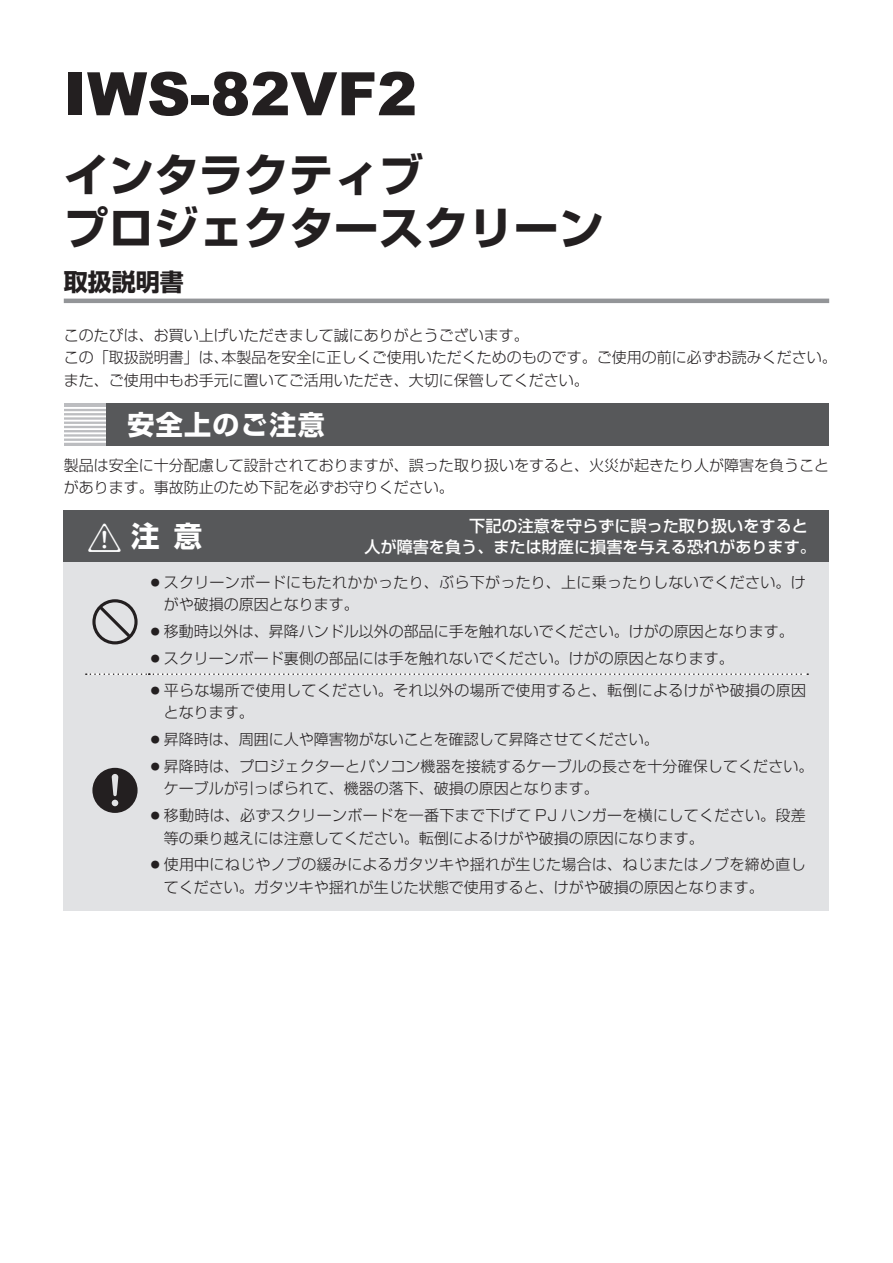
<style>
.page{position:relative;width:893px;height:1263px;background:#fff}
.page>*{position:absolute;margin:0;border:0;box-sizing:border-box;transform-origin:0 0}
.t1{font:900 60px "Arial";color:#231f20}
.t2{font:52.5px "PL mark";color:#231f20}
.t3{font:700 45px/52.5px "Shin Go Pro";color:#231f20}
.t4{font:700 28.5px "Shin Go Pro";color:#fff}
.t5{font:700 27px "Shin Go Pro";letter-spacing:.05em;color:#fff}
.t6{font:700 24px "Shin Go Pro";color:#231f20}
.t7{font:500 16.2px "Shin Go Pro";color:#fff}
.t8{font:300 15px/22.5px "Shin Go Pro";color:#231f20}
.t9{font:300 15px/22.5px "Shin Go Pro";letter-spacing:.02em;color:#231f20}
.t10{font:300 15px/22.5px "Shin Go Pro";letter-spacing:.025em;color:#231f20}
.s1{font-family:"PL mark";font-weight:400;font-size:33px}
</style>
<div class="page">
<hr style="left:64px;top:299px;width:765px;height:4px;background:#939598">
<svg style="left:64px;top:404px;width:42px;height:42px"></svg>
<hr style="left:64px;top:408px;width:42px;height:1px;background:#fff">
<hr style="left:64px;top:412px;width:42px;height:1px;background:#fff">
<hr style="left:64px;top:416px;width:42px;height:1px;background:#fff">
<hr style="left:64px;top:420px;width:42px;height:1px;background:#fff">
<hr style="left:64px;top:425px;width:42px;height:1px;background:#fff">
<hr style="left:64px;top:429px;width:42px;height:1px;background:#fff">
<hr style="left:64px;top:433px;width:42px;height:1px;background:#fff">
<hr style="left:64px;top:437px;width:42px;height:1px;background:#fff">
<hr style="left:64px;top:442px;width:42px;height:1px;background:#fff">
<div style="left:106px;top:404px;width:723px;height:42px;background:#57585a"></div>
<div style="left:64px;top:511px;width:765px;height:51px;background:#57585a"></div>
<div style="left:64px;top:562px;width:765px;height:349px;background:#e1e2e4"></div>
<svg style="left:86px;top:673px;width:722px;height:2px"></svg>
<h1 class="t1" style="left:64px;top:50px;width:355px">IWS-82VF2</h1>
<h3 class="t3" style="left:64px;top:144px;width:542px">インタラクティブ<br>プロジェクタースクリーン</h3>
<h3 class="t6" style="left:64px;top:263px;width:121px">取扱説明書</h3>
<p class="t8" style="left:64px;top:322px;width:774px">このたびは、お買い上げいただきまして誠にありがとうございます。<br>この「取扱説明書」は、本製品を安全に正しくご使用いただくためのものです。ご使用の前に必ずお読みください。また、ご使用中もお手元に置いてご活用いただき、大切に保管してください。</p>
<h3 class="t5" style="left:128px;top:403px;width:199px">安全上のご注意</h3>
<p class="t8" style="left:64px;top:452px;width:767px">製品は安全に十分配慮して設計されておりますが、誤った取り扱いをすると、火災が起きたり人が障害を負うことがあります。事故防止のため下記を必ずお守りください。</p>
<p class="t7" style="left:469px;top:513px;width:340px">下記の注意を守らずに誤った取り扱いをすると</p>
<h3 class="t4" style="left:85px;top:513px;width:119px"><span class="s1">*</span>注意</h3>
<p class="t7" style="left:364px;top:534px;width:453px">人が障害を負う、または財産に損害を与える恐れがあります。</p>
<h2 class="t2" style="left:87px;top:599px;width:57px">-</h2>
<h2 class="t2" style="left:87px;top:767px;width:57px">+</h2>
<p class="t9" style="left:164px;top:569px;width:643px;text-indent:-13px"><sup>●</sup> スクリーンボードにもたれかかったり、ぶら下がったり、上に乗ったりしないでください。けがや破損の原因となります。</p>
<p class="t8" style="left:151px;top:618px;width:644px"><sup>●</sup> 移動時以外は、昇降ハンドル以外の部品に手を触れないでください。けがの原因となります。</p>
<p class="t8" style="left:151px;top:645px;width:584px"><sup>●</sup> スクリーンボード裏側の部品には手を触れないでください。けがの原因となります。</p>
<p class="t9" style="left:164px;top:677px;width:644px;text-indent:-13px"><sup>●</sup> 平らな場所で使用してください。それ以外の場所で使用すると、転倒によるけがや破損の原因となります。</p>
<p class="t8" style="left:151px;top:726px;width:509px"><sup>●</sup> 昇降時は、周囲に人や障害物がないことを確認して昇降させてください。</p>
<p class="t8" style="left:164px;top:753px;width:651px;text-indent:-13px"><sup>●</sup> 昇降時は、プロジェクターとパソコン機器を接続するケーブルの長さを十分確保してください。ケーブルが引っぱられて、機器の落下、破損の原因となります。</p>
<p class="t10" style="left:164px;top:802px;width:644px;text-indent:-13px"><sup>●</sup> 移動時は、必ずスクリーンボードを一番下まで下げて PJ ハンガーを横にしてください。段差等の乗り越えには注意してください。転倒によるけがや破損の原因になります。</p>
<p class="t9" style="left:164px;top:852px;width:644px;text-indent:-13px"><sup>●</sup> 使用中にねじやノブの緩みによるガタツキや揺れが生じた場合は、ねじまたはノブを締め直してください。ガタツキや揺れが生じた状態で使用すると、けがや破損の原因となります。</p>
</div>
